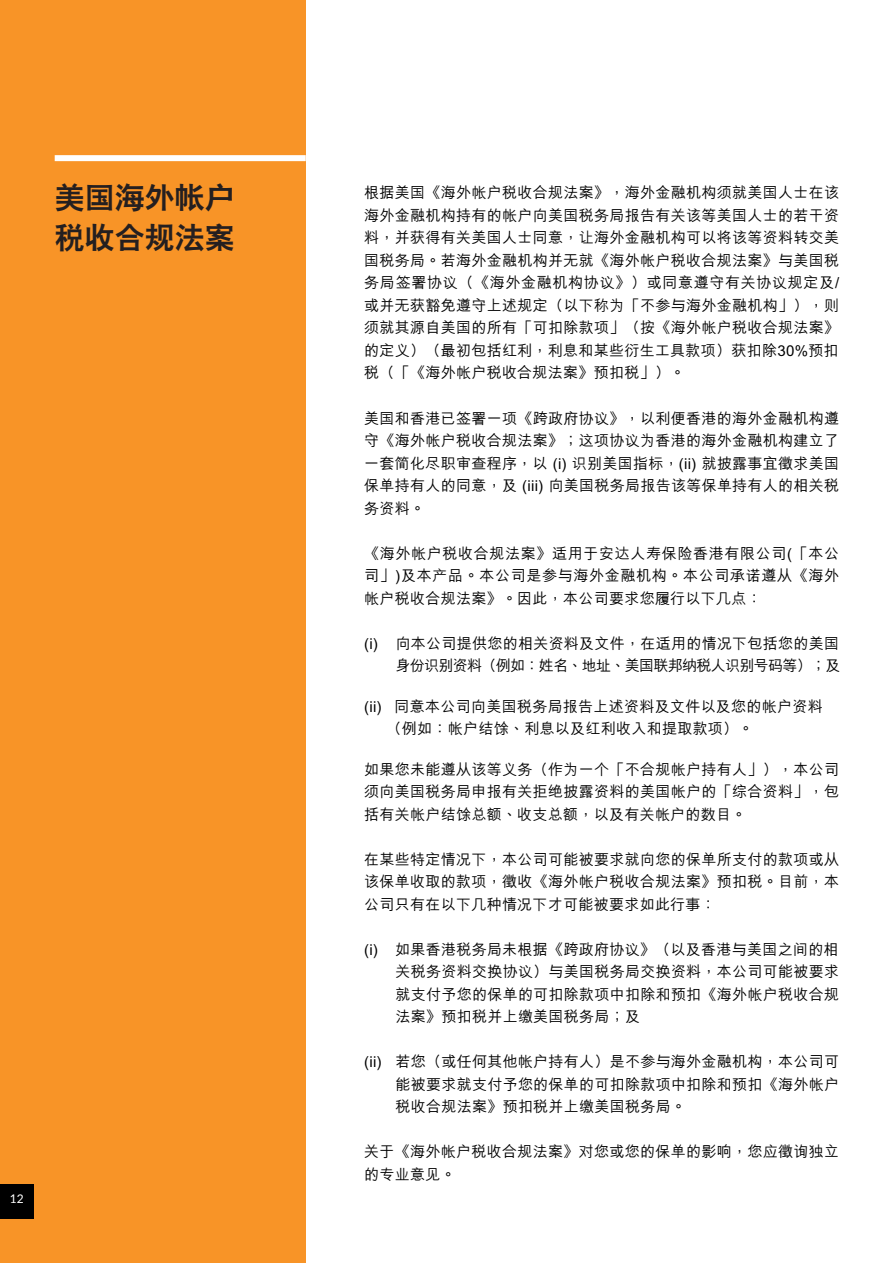
<style>
.page{position:relative;width:893px;height:1263px;background:#fff}
.page>*{position:absolute;margin:0;border:0;box-sizing:border-box;transform-origin:0 0}
.t1{font:800 30px/40.5px "C Hei 2 HKS";color:#241f20}
.t2{font:500 15px/22.5px "M Hei HKS";letter-spacing:.02em;color:#000;text-align:justify}
.t3{font:12px "Lato";color:#fff}
</style>
<div class="page">
<div style="left:0;top:0;width:306px;height:1263px;background:#f89427"></div>
<div style="left:55px;top:155px;width:251px;height:6px;background:#fff"></div>
<div style="left:0;top:1185px;width:34px;height:34px;background:#000"></div>
<h1 class="t1" style="left:55px;top:178px;width:181px">美國海外帳戶稅收合規法案</h1>
<p class="t3" style="left:10px;top:1189px;width:15px">12</p>
<p class="t2" style="left:364px;top:181px;width:476px">根據美國《海外帳戶稅收合規法案》，海外金融機構須就美國人士在該海外金融機構持有的帳戶向美國稅務局報告有關該等美國人士的若干資料，並獲得有關美國人士同意，讓海外金融機構可以將該等資料轉交美國稅務局。若海外金融機構並無就《海外帳戶稅收合規法案》與美國稅務局簽署協議（《海外金融機構協議》）或同意遵守有關協議規定及/或並無獲豁免遵守上述規定（以下稱為「不參與海外金融機構」），則須就其源自美國的所有「可扣除款項」（按《海外帳戶稅收合規法案》的定義）（最初包括紅利，利息和某些衍生工具款項）獲扣除30%預扣稅（「《海外帳戶稅收合規法案》預扣稅」）。</p>
<p class="t2" style="left:364px;top:406px;width:476px">美國和香港已簽署一項《跨政府協議》，以利便香港的海外金融機構遵守《海外帳戶稅收合規法案》；這項協議為香港的海外金融機構建立了一套簡化盡職審查程序，以 (i) 識別美國指標，(ii) 就披露事宜徵求美國保單持有人的同意，及 (iii) 向美國稅務局報告該等保單持有人的相關稅務資料。</p>
<p class="t2" style="left:364px;top:541px;width:476px">《海外帳戶稅收合規法案》適用於安達人壽保險香港有限公司(「本公司」)及本產品。本公司是參與海外金融機構。本公司承諾遵從《海外帳戶稅收合規法案》。因此，本公司要求您履行以下幾點：</p>
<p class="t2" style="left:364px;top:631px;width:478px;text-align:right">(i) 向本公司提供您的相關資料及文件，在適用的情況下包括您的美國身份識別資料（例如：姓名、地址、美國聯邦納稅人識別號碼等）；及</p>
<p class="t2" style="left:387px;top:694px;width:438px;text-indent:-22px">(ii) 同意本公司向美國稅務局報告上述資料及文件以及您的帳戶資料（例如：帳戶結餘、利息以及紅利收入和提取款項）。</p>
<p class="t2" style="left:364px;top:757px;width:476px">如果您未能遵從該等義務（作為一個「不合規帳戶持有人」），本公司須向美國稅務局申報有關拒絕披露資料的美國帳戶的「綜合資料」，包括有關帳戶結餘總額、收支總額，以及有關帳戶的數目。</p>
<p class="t2" style="left:364px;top:847px;width:476px">在某些特定情況下，本公司可能被要求就向您的保單所支付的款項或從該保單收取的款項，徵收《海外帳戶稅收合規法案》預扣稅。目前，本公司只有在以下幾種情況下才可能被要求如此行事：</p>
<p class="t2" style="left:396px;top:937px;width:445px;text-indent:-31px">(i) 如果香港稅務局未根據《跨政府協議》（以及香港與美國之間的相關稅務資料交換協議）與美國稅務局交換資料，本公司可能被要求就支付予您的保單的可扣除款項中扣除和預扣《海外帳戶稅收合規法案》預扣稅並上繳美國稅務局；及</p>
<p class="t2" style="left:396px;top:1049px;width:445px;text-indent:-31px">(ii) 若您（或任何其他帳戶持有人）是不參與海外金融機構，本公司可能被要求就支付予您的保單的可扣除款項中扣除和預扣《海外帳戶稅收合規法案》預扣稅並上繳美國稅務局。</p>
<p class="t2" style="left:364px;top:1139px;width:476px">關於《海外帳戶稅收合規法案》對您或您的保單的影響，您應徵詢獨立的專業意見。</p>
</div>
